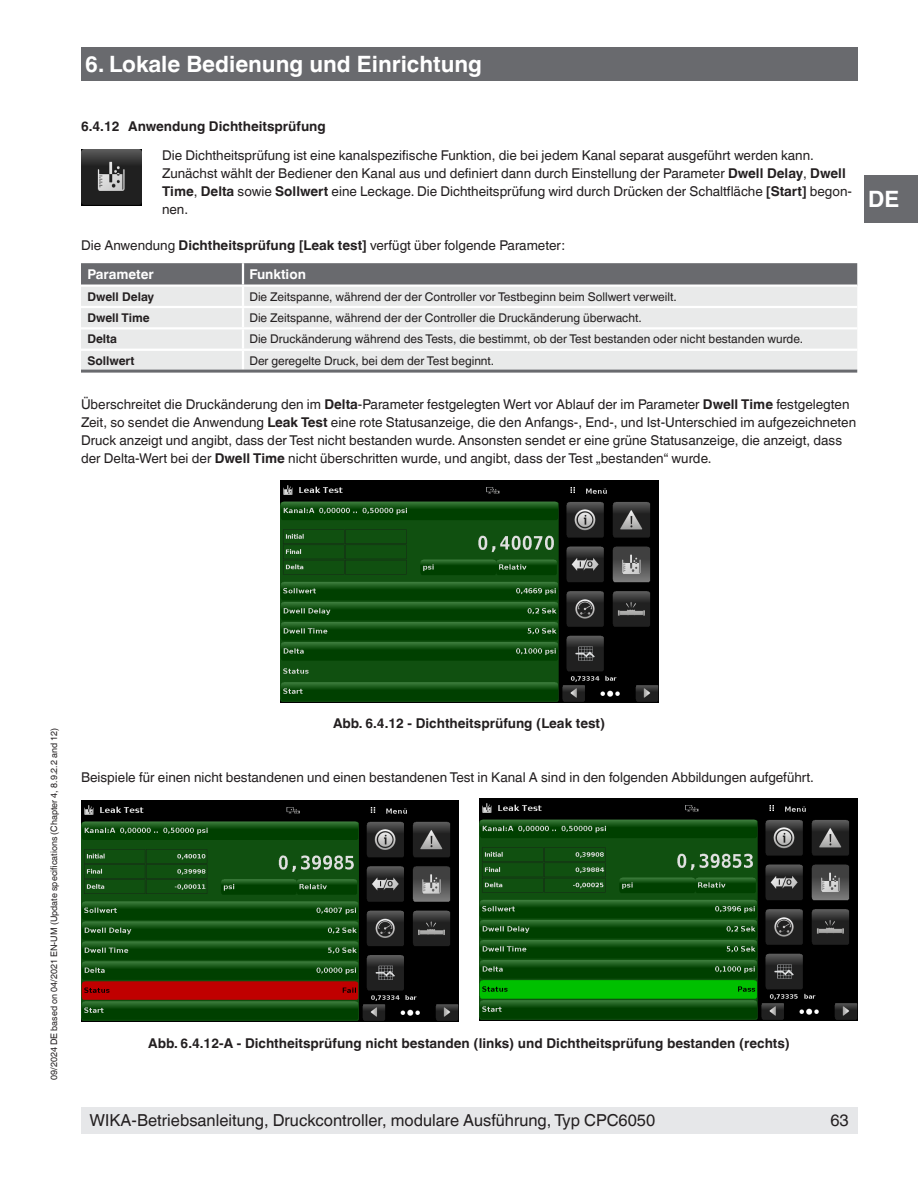
<style>
.page{position:relative;width:918px;height:1188px;background:#fff}
.page>*{position:absolute;margin:0;border:0;box-sizing:border-box;transform-origin:0 0}
.t1{font:700 22.5px "Helvetica World";color:#fff}
.t2{font:16.5px "Helvetica World";color:#231f20}
.t3{font:13.5px/18px "Helvetica World";color:#231f20}
.t4{font:700 13.5px "Helvetica World";color:#231f20}
.t5{font:700 13.5px "Helvetica World";color:#fff}
.t6{font:12px "Helvetica World";color:#231f20}
.t7{font:700 12px "Helvetica World";color:#231f20}
.t8{font:9px "Helvetica World";color:#231f20}
.s1{font-weight:700}
.s2{font-weight:700;color:#fff}
</style>
<div class="page">
<div style="left:81px;top:47px;width:776px;height:34px;background:#696a6e"></div>
<div style="left:864px;top:176px;width:54px;height:47px;background:#696a6e"></div>
<div style="left:81px;top:1107px;width:776px;height:27px;background:#e6e7e9"></div>
<div style="left:81px;top:329px;width:776px;height:41px;background:#e9eaea"></div>
<svg style="left:81px;top:263px;width:776px;height:64px;background:#bfc0c2"></svg>
<hr style="left:242px;top:329px;width:2px;height:20px;background:#fff">
<hr style="left:81px;top:349px;width:162px;height:2px;background:#fff">
<hr style="left:243px;top:349px;width:614px;height:2px;background:#fff">
<svg style="left:242px;top:351px;width:2px;height:19px"></svg>
<hr style="left:81px;top:370px;width:162px;height:3px;background:#696a6e">
<hr style="left:243px;top:370px;width:614px;height:3px;background:#696a6e">
<img style="left:81px;top:150px;width:61px;height:55px">
<img style="left:280px;top:481px;width:378px;height:221px">
<img style="left:81px;top:800px;width:378px;height:222px">
<img style="left:479px;top:799px;width:378px;height:221px">
<h1 class="t1" style="left:85px;top:51px;width:398px">6. Lokale Bedienung und Einrichtung</h1>
<p class="t4" style="left:81px;top:119px;width:246px">6.4.12 Anwendung Dichtheitsprüfung</p>
<p class="t3" style="left:162px;top:146px;width:691px">Die Dichtheitsprüfung ist eine kanalspezifische Funktion, die bei jedem Kanal separat ausgeführt werden kann.<br>Zunächst wählt der Bediener den Kanal aus und definiert dann durch Einstellung der Parameter <span class="s1">Dwell Delay</span>, <span class="s1">Dwell Time</span>, <span class="s1">Delta</span> sowie <span class="s1">Sollwert</span> eine Leckage. Die Dichtheitsprüfung wird durch Drücken der Schaltfläche <span class="s1">[Start]</span> begon&shy;nen.</p>
<p class="t3" style="left:87px;top:230px;width:479px;line-height:29.5px;text-indent:-6px">Die Anwendung <span class="s1">Dichtheitsprüfung [Leak test]</span> verfügt über folgende Parameter:<br><span class="s2">Parameter</span></p>
<p class="t5" style="left:249px;top:267px;width:58px">Funktion</p>
<p class="t7" style="left:87px;top:289px;width:68px">Dwell Delay</p>
<p class="t6" style="left:249px;top:289px;width:429px">Die Zeitspanne, während der der Controller vor Testbeginn beim Sollwert verweilt.</p>
<p class="t7" style="left:87px;top:311px;width:64px">Dwell Time</p>
<p class="t6" style="left:249px;top:311px;width:394px">Die Zeitspanne, während der der Controller die Druckänderung überwacht.</p>
<p class="t7" style="left:87px;top:332px;width:31px">Delta</p>
<p class="t6" style="left:249px;top:332px;width:555px">Die Druckänderung während des Tests, die bestimmt, ob der Test bestanden oder nicht bestanden wurde.</p>
<p class="t7" style="left:87px;top:354px;width:49px">Sollwert</p>
<p class="t6" style="left:249px;top:354px;width:246px">Der geregelte Druck, bei dem der Test beginnt.</p>
<p class="t3" style="left:81px;top:395px;width:777px">Überschreitet die Druckänderung den im <span class="s1">Delta</span>-Parameter festgelegten Wert vor Ablauf der im Parameter <span class="s1">Dwell Time</span> festgelegten Zeit, so sendet die Anwendung <span class="s1">Leak Test</span> eine rote Statusanzeige, die den Anfangs-, End-, und Ist-Unterschied im aufgezeichneten Druck anzeigt und angibt, dass der Test nicht bestanden wurde. Ansonsten sendet er eine grüne Statusanzeige, die anzeigt, dass der Delta-Wert bei der <span class="s1">Dwell Time</span> nicht überschritten wurde, und angibt, dass der Test „bestanden“ wurde.</p>
<h1 class="t1" style="left:868px;top:186px;width:33px">DE</h1>
<p class="t8" style="left:49px;top:1080px;width:354px;rotate:-90deg">09/2024 DE based on 04/2021 EN-UM (Update specifications (Chapter 4, 8.9.2.2 and 12)</p>
<p class="t4" style="left:333px;top:716px;width:274px">Abb. 6.4.12 - Dichtheitsprüfung (Leak test)</p>
<p class="t3" style="left:81px;top:768px;width:734px">Beispiele für einen nicht bestandenen und einen bestandenen Test in Kanal A sind in den folgenden Abbildungen aufgeführt.</p>
<p class="t4" style="left:148px;top:1035px;width:643px">Abb. 6.4.12-A - Dichtheitsprüfung nicht bestanden (links) und Dichtheitsprüfung bestanden (rechts)</p>
<p class="t2" style="left:90px;top:1111px;width:567px">WIKA-Betriebsanleitung, Druckcontroller, modulare Ausführung, Typ CPC6050</p>
<p class="t2" style="left:830px;top:1111px;width:20px">63</p>
</div>
